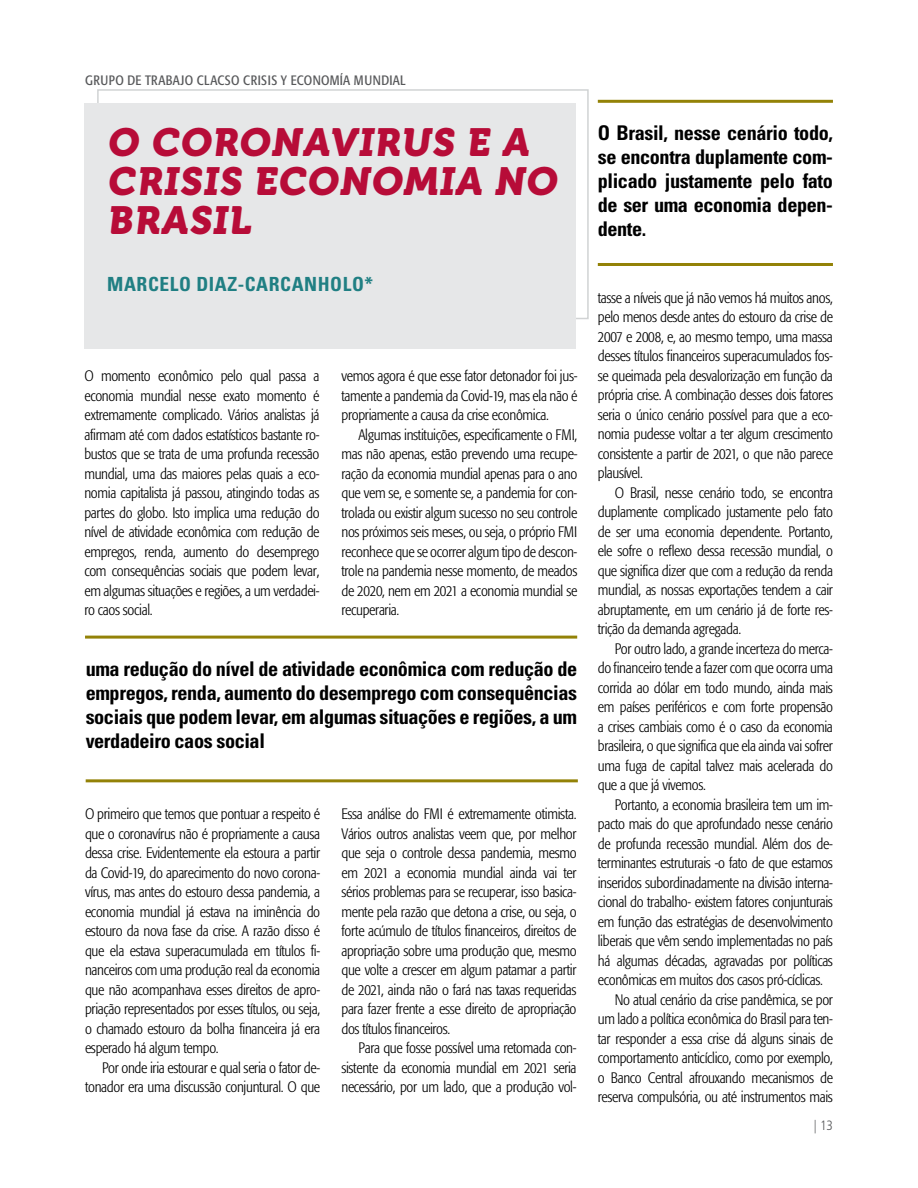
<style>
.page{position:relative;width:918px;height:1188px;background:#fff}
.page>*{position:absolute;margin:0;border:0;box-sizing:border-box;transform-origin:0 0}
.t1{font:39px/39px "Museo 900";color:#b70c38}
.t2{font:700 condensed 20.25px/24px "Univers LT Std";letter-spacing:-.02em;color:#000;text-align:justify}
.t3{font:700 condensed 19.5px "Univers LT Std";letter-spacing:.03em;color:#207f83}
.t4{font:300 condensed 15px/19.5px "Formata";letter-spacing:-.02em;color:#000;text-align:justify}
.t5{font:condensed 13.5px "Formata";letter-spacing:.02em;color:#58595b}
.t6{font:300 condensed 13.5px "Frutiger LT Std";color:#58595b}
</style>
<div class="page">
<div style="left:84px;top:103px;width:492px;height:245px;background:#e6e7e8"></div>
<hr style="left:86px;top:779px;width:492px;height:3px;background:#938207">
<hr style="left:85px;top:636px;width:492px;height:3px;background:#938207">
<hr style="left:598px;top:100px;width:235px;height:3px;background:#938207">
<hr style="left:598px;top:263px;width:235px;height:3px;background:#938207">
<p class="t5" style="left:85px;top:72px;width:322px">GRUPO DE TRABAJO CLACSO CRISIS Y ECONOMÍA MUNDIAL</p>
<h1 class="t1" style="left:107px;top:123px;width:456px">O CORONAVIRUS E A<br>CRISIS ECONOMIA NO<br>BRASIL</h1>
<h3 class="t3" style="left:107px;top:272px;width:267px">MARCELO DIAZ-CARCANHOLO*</h3>
<p class="t4" style="left:84px;top:367px;width:237px">O momento econômico pelo qual passa a economia mundial nesse exato momento é extremamente complicado. Vários analistas já afirmam até com dados estatísticos bastante ro&shy;bustos que se trata de uma profunda recessão mundial, uma das maiores pelas quais a eco&shy;nomia capitalista já passou, atingindo todas as partes do globo. Isto implica uma redução do nível de atividade econômica com redução de empregos, renda, aumento do desemprego com consequências sociais que podem levar, em algumas situações e regiões, a um verdadei&shy;ro caos social.</p>
<p class="t4" style="left:341px;top:367px;width:238px">vemos agora é que esse fator detonador foi jus&shy;tamente a pandemia da Covid-19, mas ela não é propriamente a causa da crise econômica.</p>
<p class="t4" style="left:341px;top:425px;width:238px;text-indent:17px">Algumas instituições, especificamente o FMI, mas não apenas, estão prevendo uma recupe&shy;ração da economia mundial apenas para o ano que vem se, e somente se, a pandemia for con&shy;trolada ou existir algum sucesso no seu controle nos próximos seis meses, ou seja, o próprio FMI reconhece que se ocorrer algum tipo de descon&shy;trole na pandemia nesse momento, de meados de 2020, nem em 2021 a economia mundial se recuperaria.</p>
<h2 class="t2" style="left:86px;top:657px;width:493px">uma redução do nível de atividade econômica com redução de empregos, renda, aumento do desemprego com consequências sociais que podem levar, em algumas situações e regiões, a um verdadeiro caos social</h2>
<p class="t4" style="left:85px;top:804px;width:237px">O primeiro que temos que pontuar a respeito é que o coronavírus não é propriamente a causa dessa crise. Evidentemente ela estoura a partir da Covid-19, do aparecimento do novo corona&shy;vírus, mas antes do estouro dessa pandemia, a economia mundial já estava na iminência do estouro da nova fase da crise. A razão disso é que ela estava superacumulada em títulos fi&shy;nanceiros com uma produção real da economia que não acompanhava esses direitos de apro&shy;priação representados por esses títulos, ou seja, o chamado estouro da bolha financeira já era esperado há algum tempo.</p>
<p class="t4" style="left:85px;top:1058px;width:237px;text-align:right">Por onde iria estourar e qual seria o fator de&shy;tonador era uma discussão conjuntural. O que</p>
<p class="t4" style="left:341px;top:804px;width:237px">Essa análise do FMI é extremamente otimista.<br>Vários outros analistas veem que, por melhor que seja o controle dessa pandemia, mesmo em 2021 a economia mundial ainda vai ter sérios problemas para se recuperar, isso basica&shy;mente pela razão que detona a crise, ou seja, o forte acúmulo de títulos financeiros, direitos de apropriação sobre uma produção que, mesmo que volte a crescer em algum patamar a partir de 2021, ainda não o fará nas taxas requeridas para fazer frente a esse direito de apropriação dos títulos financeiros.</p>
<p class="t4" style="left:341px;top:1038px;width:237px;text-indent:17px">Para que fosse possível uma retomada con&shy;sistente da economia mundial em 2021 seria necessário, por um lado, que a produção vol-</p>
<h2 class="t2" style="left:598px;top:121px;width:237px">O Brasil, nesse cenário todo, se encontra duplamente com&shy;plicado justamente pelo fato de ser uma economia depen&shy;dente.</h2>
<p class="t4" style="left:598px;top:288px;width:237px">tasse a níveis que já não vemos há muitos anos, pelo menos desde antes do estouro da crise de 2007 e 2008, e, ao mesmo tempo, uma massa desses títulos financeiros superacumulados fos&shy;se queimada pela desvalorização em função da própria crise. A combinação desses dois fatores seria o único cenário possível para que a eco&shy;nomia pudesse voltar a ter algum crescimento consistente a partir de 2021, o que não parece plausível.</p>
<p class="t4" style="left:598px;top:483px;width:237px;text-indent:17px">O Brasil, nesse cenário todo, se encontra duplamente complicado justamente pelo fato de ser uma economia dependente. Portanto, ele sofre o reflexo dessa recessão mundial, o que significa dizer que com a redução da renda mundial, as nossas exportações tendem a cair abruptamente, em um cenário já de forte res&shy;trição da demanda agregada.</p>
<p class="t4" style="left:598px;top:639px;width:237px;text-indent:17px">Por outro lado, a grande incerteza do merca&shy;do financeiro tende a fazer com que ocorra uma corrida ao dólar em todo mundo, ainda mais em países periféricos e com forte propensão a crises cambiais como é o caso da economia brasileira, o que significa que ela ainda vai sofrer uma fuga de capital talvez mais acelerada do que a que já vivemos.</p>
<p class="t4" style="left:615px;top:795px;width:220px">Portanto, a economia brasileira tem um im-</p>
<p class="t4" style="left:598px;top:814px;width:237px">pacto mais do que aprofundado nesse cenário</p>
<p class="t4" style="left:598px;top:834px;width:237px">de profunda recessão mundial. Além dos de-</p>
<p class="t4" style="left:598px;top:853px;width:237px">terminantes estruturais -o fato de que estamos</p>
<p class="t4" style="left:598px;top:873px;width:237px">inseridos subordinadamente na divisão interna-</p>
<p class="t4" style="left:598px;top:892px;width:237px">cional do trabalho- existem fatores conjunturais</p>
<p class="t4" style="left:598px;top:912px;width:237px">em função das estratégias de desenvolvimento</p>
<p class="t4" style="left:598px;top:931px;width:237px">liberais que vêm sendo implementadas no país</p>
<p class="t4" style="left:598px;top:951px;width:237px">há algumas décadas, agravadas por políticas</p>
<p class="t4" style="left:598px;top:970px;width:227px">econômicas em muitos dos casos pró-cíclicas.</p>
<p class="t4" style="left:615px;top:990px;width:220px">No atual cenário da crise pandêmica, se por</p>
<p class="t4" style="left:598px;top:1009px;width:237px">um lado a política econômica do Brasil para ten-</p>
<p class="t4" style="left:598px;top:1029px;width:237px">tar responder a essa crise dá alguns sinais de</p>
<p class="t4" style="left:598px;top:1048px;width:237px">comportamento anticíclico, como por exemplo,</p>
<p class="t4" style="left:598px;top:1068px;width:237px">o Banco Central afrouxando mecanismos de</p>
<p class="t4" style="left:598px;top:1087px;width:237px">reserva compulsória, ou até instrumentos mais</p>
<p class="t6" style="left:814px;top:1117px;width:21px">| 13</p>
</div>
